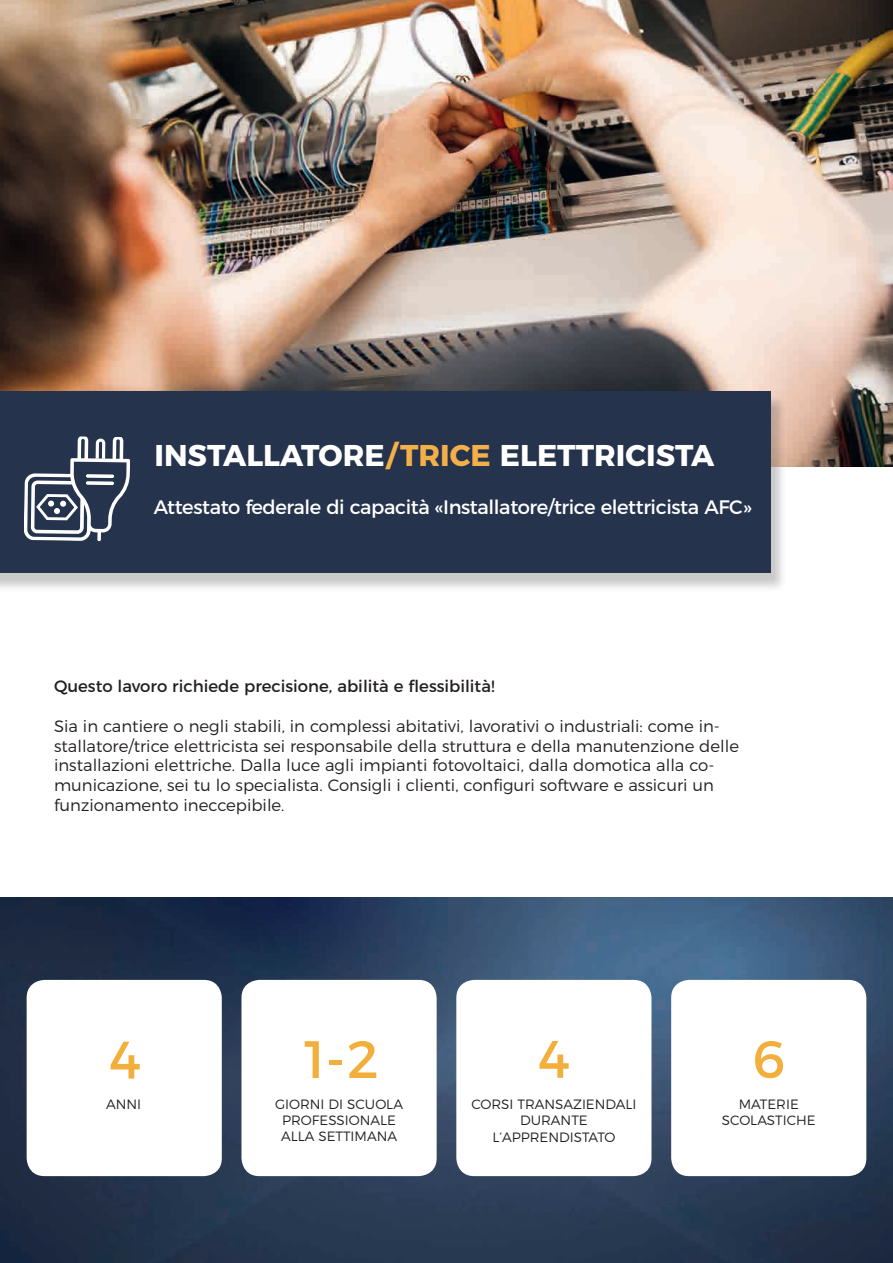
<style>
.page{position:relative;width:893px;height:1263px;background:#fff}
.page>*{position:absolute;margin:0;border:0;box-sizing:border-box;transform-origin:0 0}
.t1{font:52.5px "Montserrat";color:#f3af3b}
.t2{font:700 30px "Montserrat";color:#fff}
.t3{font:19.5px "Montserrat";letter-spacing:-.02em;color:#fff}
.t4{font:300 16.5px/19.8px "Montserrat";color:#231f20}
.t5{font:16.5px "Montserrat";color:#231f20}
.t6{font:300 13.5px/16.2px "Montserrat";color:#231f20;text-align:center}
.s1{color:#f3b049}
</style>
<div class="page">
<img style="left:0;top:897px;width:893px;height:366px">
<img style="left:0;top:0;width:893px;height:467px">
<div style="left:27px;top:980px;width:195px;height:196px;background:#fff;border-radius:18px"></div>
<div style="left:241px;top:980px;width:196px;height:196px;background:#fff;border-radius:18px"></div>
<div style="left:456px;top:980px;width:195px;height:196px;background:#fff;border-radius:18px"></div>
<div style="left:671px;top:980px;width:195px;height:196px;background:#fff;border-radius:18px"></div>
<div style="left:0;top:394px;width:788px;height:198px;background:#231f20;opacity:.24"></div>
<div style="left:0;top:391px;width:770px;height:181px;background:#26334d"></div>
<svg style="left:24px;top:436px;width:106px;height:105px"></svg>
<h2 class="t2" style="left:154px;top:431px;width:561px">INSTALLATORE<span class="s1">/TRICE</span> ELETTRICISTA</h2>
<p class="t3" style="left:154px;top:492px;width:599px">Attestato federale di capacità «Installatore/trice elettricista AFC»</p>
<p class="t5" style="left:54px;top:673px;width:442px">Questo lavoro richiede precisione, abilità e flessibilità!</p>
<p class="t4" style="left:54px;top:714px;width:687px">Sia in cantiere o negli stabili, in complessi abitativi, lavorativi o industriali: come in&shy;stallatore/trice elettricista sei responsabile della struttura e della manutenzione delle installazioni elettriche. Dalla luce agli impianti fotovoltaici, dalla domotica alla co&shy;municazione, sei tu lo specialista. Consigli i clienti, configuri software e assicuri un funzionamento ineccepibile.</p>
<h1 class="t1" style="left:109px;top:1018px;width:34px">4</h1>
<h1 class="t1" style="left:299px;top:1017px;width:81px">1-2</h1>
<h1 class="t1" style="left:538px;top:1017px;width:34px">4</h1>
<h1 class="t1" style="left:753px;top:1017px;width:34px">6</h1>
<p class="t6" style="left:471px;top:1095px;width:167px">CORSI TRANSAZIENDALI<br>DURANTE<br>L’APPRENDISTATO</p>
<p class="t6" style="left:722px;top:1095px;width:95px">MATERIE<br>SCOLASTICHE</p>
<p class="t6" style="left:106px;top:1095px;width:37px">ANNI</p>
<p class="t6" style="left:275px;top:1095px;width:130px">GIORNI DI SCUOLA<br>PROFESSIONALE<br>ALLA SETTIMANA</p>
</div>
